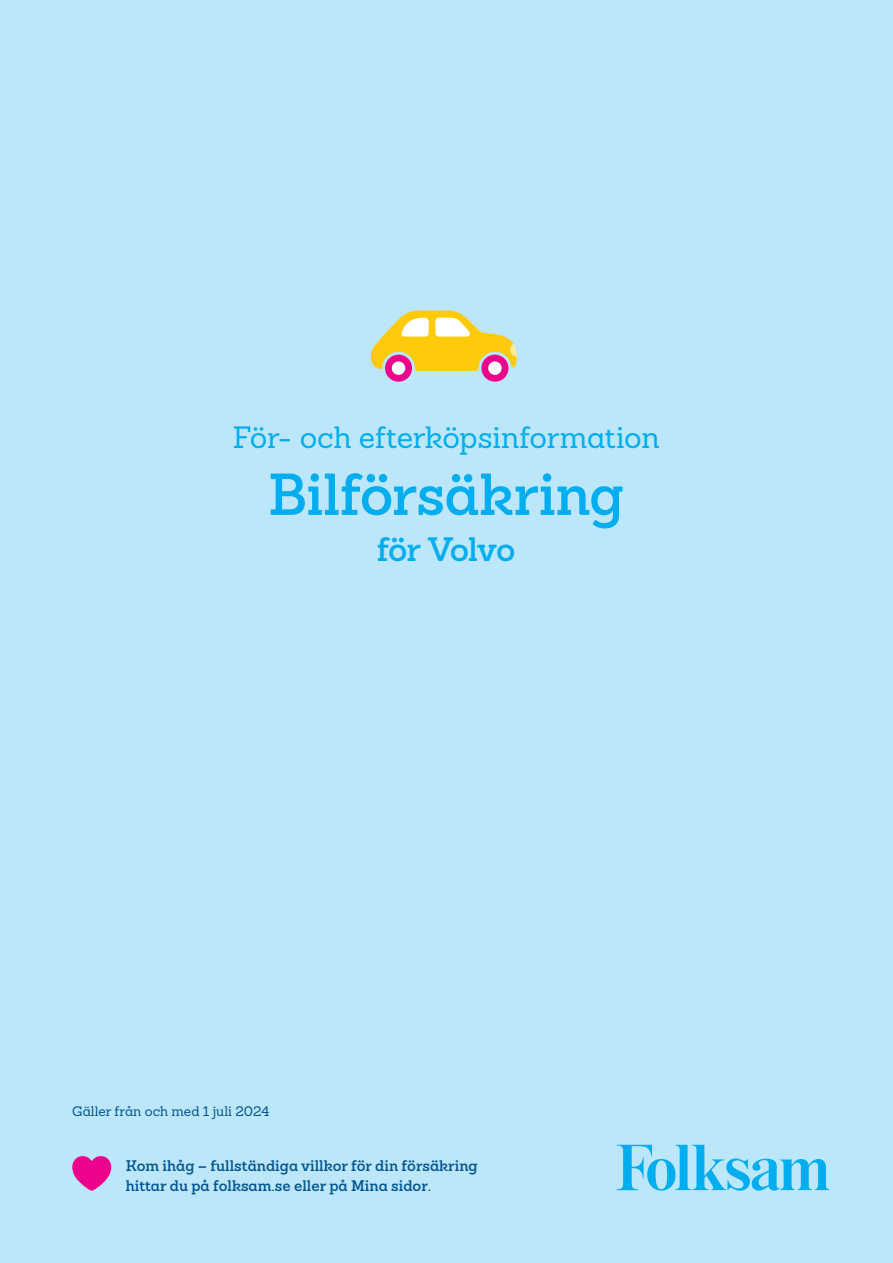
<style>
.page{position:relative;width:893px;height:1263px;background:#bce6fa}
.page>*{position:absolute;margin:0;border:0;box-sizing:border-box;transform-origin:0 0}
.Omslag_rubrik_40_44_Blå2{font:600 57.6px "Sanchez Folksam";letter-spacing:-.015em;color:#00aeef}
.Omslag_rubrik_40_44_Blå2-2{font:600 33px "Sanchez Folksam";letter-spacing:-.03em;color:#00aeef}
.t1{font:500 30px "Sanchez Folksam";letter-spacing:-.01em;color:#00aeef}
.t2{font:600 15px/19.5px "Sanchez Folksam";color:#00548e}
.Gäller_fr_o_m_omslag{font:500 13.5px "Sanchez Folksam";color:#00548e}
</style>
<div class="page">
<svg style="left:72px;top:1156px;width:39px;height:35px"></svg>
<svg style="left:617px;top:1145px;width:212px;height:46px"></svg>
<div style="left:385px;top:355px;width:27px;height:27px;background:#ed028c;border-radius:50%"></div>
<div style="left:392px;top:361px;width:13px;height:14px;background:#fff;border-radius:50%"></div>
<div style="left:481px;top:355px;width:27px;height:27px;background:#ed028c;border-radius:50%"></div>
<svg style="left:488px;top:361px;width:14px;height:14px"></svg>
<svg style="left:371px;top:310px;width:146px;height:61px"></svg>
<h3 class="t1" style="left:233px;top:418px;width:428px">För- och efterköpsinformation</h3>
<p class="Omslag_rubrik_40_44_Blå2" style="left:268px;top:456px;width:358px">Bilförsäkring</p>
<p class="Omslag_rubrik_40_44_Blå2-2" style="left:377px;top:527px;width:140px">för Volvo</p>
<p class="Gäller_fr_o_m_omslag" style="left:72px;top:1102px;width:199px">Gäller från och med 1 juli 2024</p>
<p class="t2" style="left:126px;top:1156px;width:353px">Kom ihåg – fullständiga villkor för din försäkring hittar du på folksam.se eller på Mina sidor.</p>
</div>
